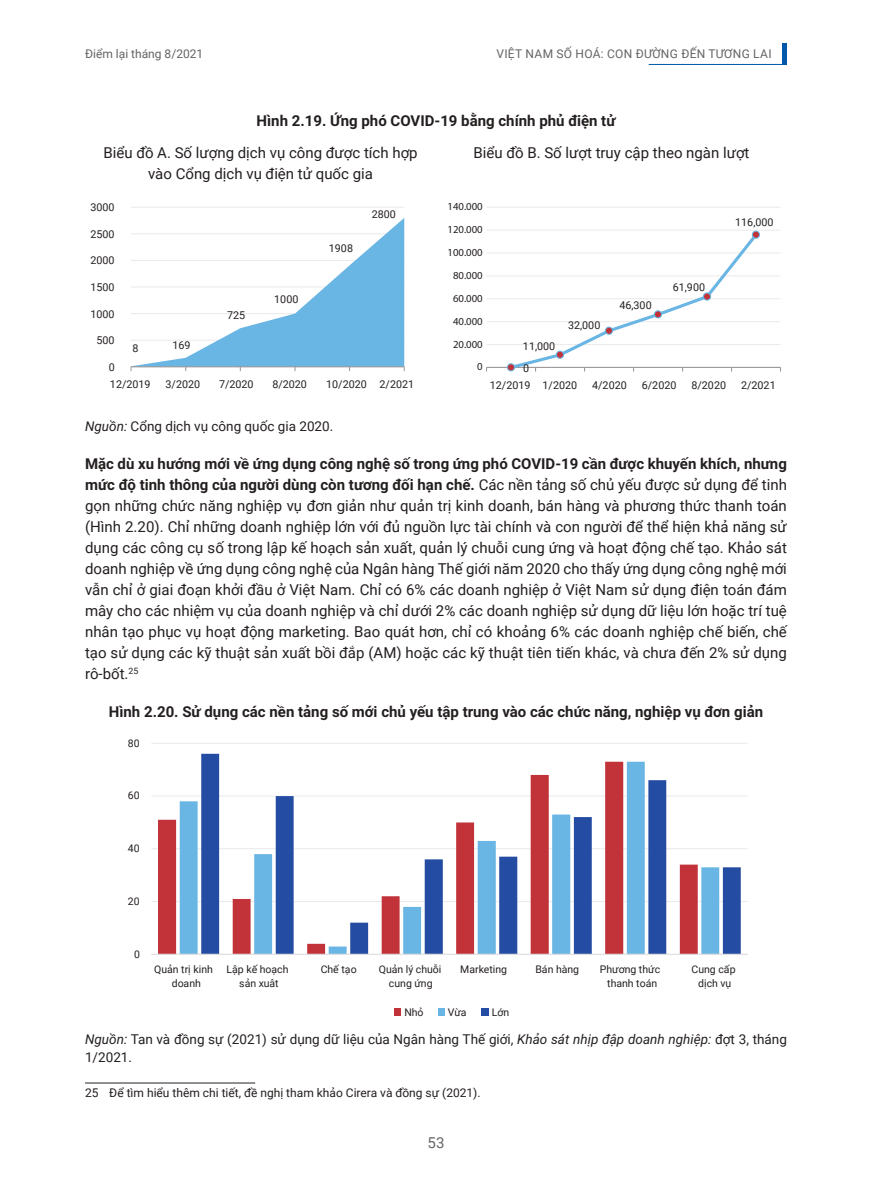
<style>
.page{position:relative;width:872px;height:1191px;background:#fff}
.page>*{position:absolute;margin:0;border:0;box-sizing:border-box;transform-origin:0 0}
.t1{font:15px/21px "Roboto";color:#241f1f;text-align:center}
.t2{font:700 15px "Roboto";color:#241f1f}
.t3{font:15px "Roboto";color:#656365}
.t4{font:13.5px/18px "Roboto";color:#241f1f}
.t5{font:12px "Roboto";color:#241f1f}
.t6{font:12px "Roboto";letter-spacing:.015em;color:#656365}
.t7{font:10.8px "Roboto";color:#241f1f}
.t8{font:10.8px "Myriad Pro";color:#241f1f}
.t9{font:10.5px/13.8px "Roboto";letter-spacing:-.005em;color:#241f1f;text-align:center}
.s1{font-style:italic}
.s2{font-weight:700}
</style>
<div class="page">
<div style="left:782px;top:43px;width:5px;height:22px;background:#0059ab"></div>
<hr style="left:648px;top:64px;width:136px;height:1px;background:#0059ab">
<hr style="left:131px;top:207px;width:273px;height:1px;background:#ebeaea">
<svg style="left:131px;top:218px;width:274px;height:153px"></svg>
<hr style="left:486px;top:344px;width:294px;height:1px;background:#ebeaea">
<hr style="left:486px;top:321px;width:294px;height:1px;background:#ebeaea">
<hr style="left:486px;top:298px;width:294px;height:1px;background:#ebeaea">
<hr style="left:486px;top:275px;width:294px;height:1px;background:#ebeaea">
<hr style="left:486px;top:253px;width:294px;height:1px;background:#ebeaea">
<hr style="left:486px;top:230px;width:294px;height:1px;background:#ebeaea">
<hr style="left:486px;top:207px;width:294px;height:1px;background:#ebeaea">
<hr style="left:486px;top:367px;width:294px;height:1px;background:#969698">
<svg style="left:507px;top:234px;width:253px;height:137px"></svg>
<div style="left:507px;top:364px;width:7px;height:7px;background:#c13239;border-radius:50%"></div>
<div style="left:507px;top:363px;width:8px;height:8px;border:1px solid #69b5e4;border-radius:50%"></div>
<div style="left:556px;top:351px;width:7px;height:7px;background:#c13239;border-radius:50%"></div>
<div style="left:556px;top:351px;width:8px;height:8px;border:1px solid #69b5e4;border-radius:50%"></div>
<div style="left:605px;top:327px;width:7px;height:7px;background:#c13239;border-radius:50%"></div>
<div style="left:605px;top:326px;width:8px;height:9px;border:1px solid #69b5e4;border-radius:50%"></div>
<div style="left:654px;top:311px;width:7px;height:7px;background:#c13239;border-radius:50%"></div>
<div style="left:654px;top:310px;width:8px;height:8px;border:1px solid #69b5e4;border-radius:50%"></div>
<div style="left:703px;top:293px;width:7px;height:7px;background:#c13239;border-radius:50%"></div>
<div style="left:703px;top:292px;width:8px;height:9px;border:1px solid #69b5e4;border-radius:50%"></div>
<div style="left:752px;top:231px;width:7px;height:7px;background:#c13239;border-radius:50%"></div>
<div style="left:752px;top:230px;width:8px;height:9px;border:1px solid #69b5e4;border-radius:50%"></div>
<hr style="left:151px;top:743px;width:596px;height:1px;background:#ebeaea">
<hr style="left:151px;top:795px;width:596px;height:1px;background:#ebeaea">
<hr style="left:151px;top:848px;width:596px;height:1px;background:#ebeaea">
<hr style="left:151px;top:901px;width:596px;height:1px;background:#ebeaea">
<svg style="left:158px;top:795px;width:22px;height:158px;fill:#c13239"></svg>
<svg style="left:180px;top:795px;width:21px;height:158px;fill:#69b5e4"></svg>
<svg style="left:201px;top:754px;width:539px;height:199px"></svg>
<hr style="left:151px;top:953px;width:596px;height:2px;background:#e2dfe0">
<div style="left:394px;top:1008px;width:7px;height:8px;background:#c13239"></div>
<div style="left:438px;top:1008px;width:7px;height:8px;background:#69b5e4"></div>
<div style="left:482px;top:1008px;width:7px;height:8px;background:#244ca3"></div>
<hr style="left:85px;top:1082px;width:170px;height:1px;background:#241f1f">
<p class="t6" style="left:85px;top:45px;width:120px">Điểm lại tháng 8/2021</p>
<p class="t6" style="left:496px;top:45px;width:277px">VIỆT NAM SỐ HOÁ: CON ĐƯỜNG ĐẾN TƯƠNG LAI</p>
<p class="t2" style="left:256px;top:110px;width:360px">Hình 2.19. Ứng phó COVID-19 bằng chính phủ điện tử</p>
<p class="t1" style="left:103px;top:141px;width:316px">Biểu đồ A. Số lượng dịch vụ công được tích hợp vào Cổng dịch vụ điện tử quốc gia</p>
<p class="t1" style="left:473px;top:141px;width:278px">Biểu đồ B. Số lượt truy cập theo ngàn lượt</p>
<p class="t7" style="left:91px;top:200px;width:26px">3000</p>
<p class="t7" style="left:91px;top:226px;width:26px">2500</p>
<p class="t7" style="left:91px;top:253px;width:26px">2000</p>
<p class="t7" style="left:329px;top:241px;width:26px">1908</p>
<p class="t7" style="left:372px;top:206px;width:26px">2800</p>
<p class="t8" style="left:447px;top:200px;width:37px">140.000</p>
<p class="t8" style="left:447px;top:246px;width:37px">100.000</p>
<p class="t8" style="left:447px;top:223px;width:37px">120.000</p>
<p class="t7" style="left:735px;top:214px;width:40px">116,000</p>
<p class="t8" style="left:453px;top:269px;width:31px">80.000</p>
<p class="t7" style="left:91px;top:279px;width:26px">1500</p>
<p class="t7" style="left:673px;top:279px;width:34px">61,900</p>
<p class="t7" style="left:91px;top:306px;width:26px">1000</p>
<p class="t7" style="left:227px;top:308px;width:20px">725</p>
<p class="t7" style="left:274px;top:291px;width:26px">1000</p>
<p class="t8" style="left:453px;top:291px;width:31px">60.000</p>
<p class="t8" style="left:453px;top:314px;width:31px">40.000</p>
<p class="t7" style="left:568px;top:318px;width:34px">32,000</p>
<p class="t7" style="left:619px;top:298px;width:34px">46,300</p>
<p class="t7" style="left:97px;top:333px;width:20px">500</p>
<p class="t7" style="left:133px;top:340px;width:8px">8</p>
<p class="t7" style="left:172px;top:337px;width:20px">169</p>
<p class="t8" style="left:453px;top:337px;width:31px">20.000</p>
<p class="t7" style="left:523px;top:338px;width:34px">11,000</p>
<p class="t7" style="left:109px;top:359px;width:8px">0</p>
<p class="t8" style="left:477px;top:360px;width:7px">0</p>
<p class="t7" style="left:523px;top:361px;width:8px">0</p>
<p class="t7" style="left:110px;top:377px;width:42px">12/2019</p>
<p class="t7" style="left:166px;top:377px;width:36px">3/2020</p>
<p class="t7" style="left:219px;top:377px;width:36px">7/2020</p>
<p class="t7" style="left:272px;top:377px;width:36px">8/2020</p>
<p class="t7" style="left:326px;top:377px;width:89px">10/2020 2/2021</p>
<p class="t7" style="left:490px;top:377px;width:89px">12/2019 1/2020</p>
<p class="t7" style="left:592px;top:377px;width:36px">4/2020</p>
<p class="t7" style="left:642px;top:377px;width:36px">6/2020</p>
<p class="t7" style="left:691px;top:377px;width:36px">8/2020</p>
<p class="t7" style="left:741px;top:377px;width:36px">2/2021</p>
<p class="t4" style="left:85px;top:417px;width:250px"><span class="s1">Nguồn:</span> Cổng dịch vụ công quốc gia 2020.</p>
<p class="t1" style="left:85px;top:452px;width:703px;text-align:justify"><span class="s2">Mặc dù xu hướng mới về ứng dụng công nghệ số trong ứng phó COVID-19 cần được khuyến khích, nhưng mức độ tinh thông của người dùng còn tương đối hạn chế.</span> Các nền tảng số chủ yếu được sử dụng để tinh gọn những chức năng nghiệp vụ đơn giản như quản trị kinh doanh, bán hàng và phương thức thanh toán (Hình 2.20). Chỉ những doanh nghiệp lớn với đủ nguồn lực tài chính và con người để thể hiện khả năng sử dụng các công cụ số trong lập kế hoạch sản xuất, quản lý chuỗi cung ứng và hoạt động chế tạo. Khảo sát doanh nghiệp về ứng dụng công nghệ của Ngân hàng Thế giới năm 2020 cho thấy ứng dụng công nghệ mới vẫn chỉ ở giai đoạn khởi đầu ở Việt Nam. Chỉ có 6% các doanh nghiệp ở Việt Nam sử dụng điện toán đám mây cho các nhiệm vụ của doanh nghiệp và chỉ dưới 2% các doanh nghiệp sử dụng dữ liệu lớn hoặc trí tuệ nhân tạo phục vụ hoạt động marketing. Bao quát hơn, chỉ có khoảng 6% các doanh nghiệp chế biến, chế tạo sử dụng các kỹ thuật sản xuất bồi đắp (AM) hoặc các kỹ thuật tiên tiến khác, và chưa đến 2% sử dụng rô-bốt.<sup>25</sup></p>
<p class="t2" style="left:109px;top:701px;width:656px">Hình 2.20. Sử dụng các nền tảng số mới chủ yếu tập trung vào các chức năng, nghiệp vụ đơn giản</p>
<p class="t9" style="left:128px;top:735px;width:13px">80</p>
<p class="t9" style="left:128px;top:788px;width:13px">60</p>
<p class="t9" style="left:128px;top:841px;width:13px">40</p>
<p class="t9" style="left:128px;top:894px;width:13px">20</p>
<p class="t9" style="left:134px;top:946px;width:7px">0</p>
<p class="t9" style="left:154px;top:962px;width:60px">Quản trị kinh doanh</p>
<p class="t9" style="left:227px;top:962px;width:63px">Lập kế hoạch sản xuât</p>
<p class="t9" style="left:321px;top:962px;width:37px">Chế tạo</p>
<p class="t9" style="left:379px;top:962px;width:64px">Quản lý chuỗi cung ứng</p>
<p class="t9" style="left:460px;top:961px;width:48px">Marketing</p>
<p class="t9" style="left:535px;top:961px;width:45px">Bán hàng</p>
<p class="t9" style="left:600px;top:962px;width:62px">Phương thức thanh toán</p>
<p class="t9" style="left:691px;top:962px;width:45px">Cung cấp dịch vụ</p>
<p class="t9" style="left:404px;top:1005px;width:21px">Nhỏ</p>
<p class="t9" style="left:448px;top:1005px;width:20px">Vừa</p>
<p class="t9" style="left:492px;top:1005px;width:19px">Lớn</p>
<p class="t4" style="left:85px;top:1029px;width:703px"><span class="s1">Nguồn:</span> Tan và đồng sự (2021) sử dụng dữ liệu của Ngân hàng Thế giới, <span class="s1">Khảo sát nhịp đập doanh nghiệp:</span> đợt 3, tháng<br>1/2021.</p>
<p class="t5" style="left:85px;top:1084px;width:397px">25 Để tìm hiểu thêm chi tiết, đề nghị tham khảo Cirera và đồng sự (2021).</p>
<p class="t3" style="left:427px;top:1131px;width:18px">53</p>
</div>
